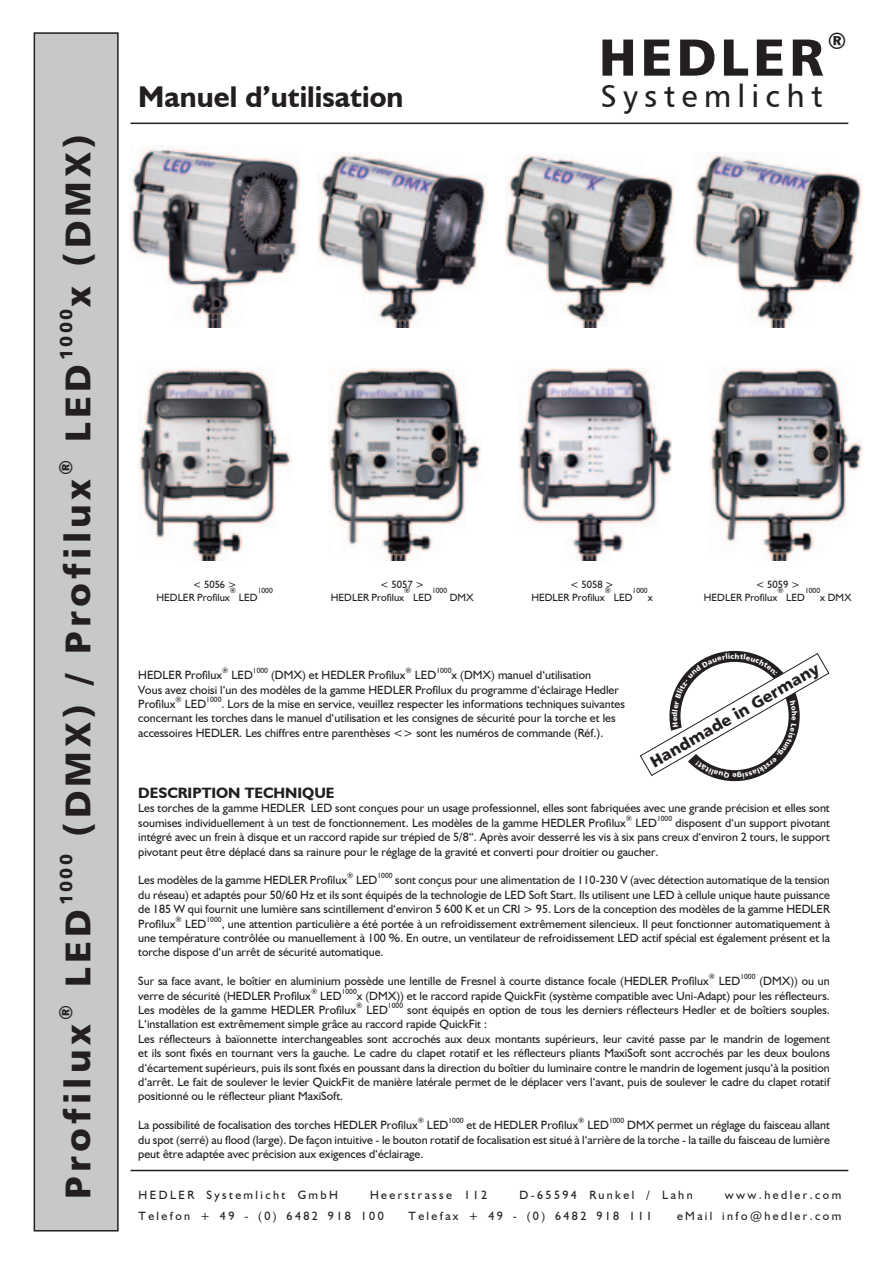
<style>
.page{position:relative;width:893px;height:1263px;background:#fff}
.page>*{position:absolute;margin:0;border:0;box-sizing:border-box;transform-origin:0 0}
.t1{font:52.05px "Humanist 777 BT Black B";letter-spacing:.08em;color:#231f20}
.t2{font:36px "Humanist 777 BT Black B";letter-spacing:.12em;color:#231f20}
.t3{font:31.2px "Humanist 777 BT Roman B";letter-spacing:.2em;color:#231f20}
.t4{font:700 30px "Humanist 521 BT";color:#231f20}
.t5{font:22.35px "Humanist 777 BT Black B";color:#231f20}
.t6{font:18px "Humanist 777 BT Black B";letter-spacing:.12em;color:#231f20}
.t7{font:16.35px "Humanist 777 BT Black B";color:#231f20}
.t8{font:700 15px "Humanist 521 BT";color:#231f20}
.t9{font:12px/14.4px "Humanist 521 BT";color:#231f20}
.t10{font:12px "Humanist 521 BT";letter-spacing:.2em;color:#231f20}
.t11{font:10.5px/12.6px "Humanist 521 BT";color:#231f20}
.t12{font:7.5px "Humanist 521 BT";color:#231f20}
</style>
<div class="page">
<div style="left:34px;top:33px;width:84px;height:1198px;background:#c7c8ca"></div>
<div style="left:34px;top:32px;width:85px;height:1199px;border:2px solid #231f20"></div>
<hr style="left:131px;top:1170px;width:717px;height:1px;background:#231f20">
<hr style="left:131px;top:123px;width:717px;height:1px;background:#231f20">
<img style="left:130px;top:148px;width:170px;height:180px">
<img style="left:318px;top:155px;width:168px;height:173px">
<img style="left:505px;top:154px;width:170px;height:174px">
<img style="left:693px;top:154px;width:169px;height:174px">
<img style="left:139px;top:368px;width:152px;height:192px">
<img style="left:328px;top:368px;width:153px;height:192px">
<img style="left:519px;top:368px;width:153px;height:192px">
<img style="left:709px;top:368px;width:153px;height:192px">
<svg style="left:639px;top:653px;width:190px;height:129px"></svg>
<h2 class="t2" style="left:55px;top:307px;width:175px;rotate:-90deg">x (DMX)</h2>
<h3 class="t6" style="left:55px;top:360px;width:52px;rotate:-90deg">1000</h3>
<h2 class="t2" style="left:55px;top:442px;width:79px;rotate:-90deg">LED</h2>
<h3 class="t6" style="left:55px;top:475px;width:16px;rotate:-90deg">®</h3>
<h2 class="t2" style="left:55px;top:837px;width:359px;rotate:-90deg">(DMX) / Profilux</h2>
<h3 class="t6" style="left:55px;top:905px;width:52px;rotate:-90deg">1000</h3>
<h2 class="t2" style="left:55px;top:987px;width:79px;rotate:-90deg">LED</h2>
<h3 class="t6" style="left:55px;top:1020px;width:16px;rotate:-90deg">®</h3>
<h2 class="t2" style="left:55px;top:1199px;width:177px;rotate:-90deg">Profilux</h2>
<h3 class="t4" style="left:138px;top:78px;width:267px">Manuel d’utilisation</h3>
<h1 class="t1" style="left:599px;top:24px;width:226px">HEDLER</h1>
<h3 class="t5" style="left:828px;top:27px;width:20px">®</h3>
<h3 class="t3" style="left:601px;top:77px;width:223px">Systemlicht</h3>
<p class="t11" style="left:156px;top:578px;width:82px;text-indent:36px">&lt; 5056 &gt;<br>HEDLER Profilux</p>
<p class="t12" style="left:258px;top:586px;width:17px">1000</p>
<p class="t11" style="left:331px;top:578px;width:95px;text-indent:49px">&lt; 5057 &gt;<br>HEDLER Profilux</p>
<p class="t12" style="left:230px;top:586px;width:8px">®</p>
<p class="t12" style="left:404px;top:586px;width:8px">®</p>
<p class="t12" style="left:432px;top:586px;width:17px">1000</p>
<p class="t11" style="left:239px;top:591px;width:20px">LED</p>
<p class="t11" style="left:413px;top:591px;width:20px">LED</p>
<p class="t11" style="left:450px;top:591px;width:25px">DMX</p>
<p class="t11" style="left:531px;top:578px;width:84px;text-indent:39px">&lt; 5058 &gt;<br>HEDLER Profilux</p>
<p class="t12" style="left:605px;top:586px;width:8px">®</p>
<p class="t12" style="left:632px;top:586px;width:17px">1000</p>
<p class="t11" style="left:614px;top:591px;width:20px">LED</p>
<p class="t11" style="left:648px;top:591px;width:6px">x</p>
<p class="t11" style="left:704px;top:578px;width:97px;text-indent:52px">&lt; 5059 &gt;<br>HEDLER Profilux</p>
<p class="t12" style="left:777px;top:586px;width:8px">®</p>
<p class="t12" style="left:805px;top:586px;width:17px">1000</p>
<p class="t11" style="left:820px;top:591px;width:33px">x DMX</p>
<p class="t11" style="left:786px;top:591px;width:20px">LED</p>
<p class="t12" style="left:222px;top:666px;width:8px">®</p>
<p class="t12" style="left:406px;top:666px;width:8px">®</p>
<p class="t12" style="left:436px;top:666px;width:17px">1000</p>
<p class="t9" style="left:138px;top:668px;width:482px;text-indent:313px">x (DMX) manuel d‘utilisation<br>Vous avez choisi l‘un des modèles de la gamme HEDLER Profilux du programme d‘éclairage Hedler<br>Profilux</p>
<p class="t12" style="left:253px;top:666px;width:17px">1000</p>
<p class="t9" style="left:271px;top:668px;width:136px">(DMX) et HEDLER Profilux</p>
<p class="t9" style="left:138px;top:668px;width:85px">HEDLER Profilux</p>
<p class="t9" style="left:231px;top:668px;width:23px">LED</p>
<p class="t9" style="left:415px;top:668px;width:23px">LED</p>
<p class="t12" style="left:176px;top:695px;width:8px">®</p>
<p class="t12" style="left:206px;top:695px;width:17px">1000</p>
<p class="t9" style="left:138px;top:696px;width:488px;text-indent:83px">. Lors de la mise en service, veuillez respecter les informations techniques suivantes concernant les torches dans le manuel d‘utilisation et les consignes de sécurité pour la torche et les accessoires HEDLER. Les chiffres entre parenthèses &lt;&gt; sont les numéros de commande (Réf.).</p>
<p class="t9" style="left:185px;top:696px;width:23px">LED</p>
<h3 class="t7" style="left:646px;top:754px;width:194px;rotate:-30deg">Handmade in Germany</h3>
<p class="t8" style="left:138px;top:783px;width:198px">DESCRIPTION TECHNIQUE</p>
<p class="t9" style="left:138px;top:801px;width:693px">Les torches de la gamme HEDLER LED sont conçues pour un usage professionnel, elles sont fabriquées avec une grande précision et elles sont soumises individuellement à un test de fonctionnement. Les modèles de la gamme HEDLER Profilux</p>
<p class="t12" style="left:626px;top:813px;width:8px">®</p>
<p class="t12" style="left:657px;top:813px;width:17px">1000</p>
<p class="t9" style="left:138px;top:815px;width:693px;text-align:justify;text-indent:537px">disposent d‘un support pivotant intégré avec un frein à disque et un raccord rapide sur trépied de 5/8“. Après avoir desserré les vis à six pans creux d‘environ 2 tours, le support pivotant peut être déplacé dans sa rainure pour le réglage de la gravité et converti pour droitier ou gaucher.</p>
<p class="t9" style="left:138px;top:873px;width:210px">Les modèles de la gamme HEDLER Profilux</p>
<p class="t9" style="left:636px;top:815px;width:23px">LED</p>
<p class="t12" style="left:347px;top:871px;width:8px">®</p>
<p class="t12" style="left:377px;top:871px;width:17px">1000</p>
<p class="t9" style="left:138px;top:873px;width:693px;text-align:justify;text-indent:257px">sont conçus pour une alimentation de 110-230 V (avec détection automatique de la tension du réseau) et adaptés pour 50/60 Hz et ils sont équipés de la technologie de LED Soft Start. Ils utilisent une LED à cellule unique haute puissance de 185 W qui fournit une lumière sans scintillement d‘environ 5 600 K et un CRI &gt; 95. Lors de la conception des modèles de la gamme HEDLER Profilux</p>
<p class="t9" style="left:356px;top:873px;width:23px">LED</p>
<p class="t12" style="left:176px;top:914px;width:8px">®</p>
<p class="t12" style="left:207px;top:914px;width:17px">1000</p>
<p class="t9" style="left:138px;top:916px;width:693px;text-align:justify;text-indent:83px">, une attention particulière a été portée à un refroidissement extrêmement silencieux. Il peut fonctionner automatiquement à une température contrôlée ou manuellement à 100 %. En outre, un ventilateur de refroidissement LED actif spécial est également présent et la torche dispose d‘un arrêt de sécurité automatique.</p>
<p class="t9" style="left:138px;top:974px;width:572px">Sur sa face avant, le boîtier en aluminium possède une lentille de Fresnel à courte distance focale (HEDLER Profilux</p>
<p class="t9" style="left:185px;top:916px;width:23px">LED</p>
<p class="t12" style="left:709px;top:972px;width:8px">®</p>
<p class="t12" style="left:740px;top:972px;width:17px">1000</p>
<p class="t9" style="left:759px;top:974px;width:72px">(DMX)) ou un</p>
<p class="t9" style="left:719px;top:974px;width:23px">LED</p>
<p class="t12" style="left:311px;top:986px;width:8px">®</p>
<p class="t12" style="left:342px;top:986px;width:17px">1000</p>
<p class="t9" style="left:138px;top:988px;width:174px">verre de sécurité (HEDLER Profilux</p>
<p class="t9" style="left:357px;top:988px;width:475px">x (DMX)) et le raccord rapide QuickFit (système compatible avec Uni-Adapt) pour les réflecteurs.</p>
<p class="t9" style="left:320px;top:988px;width:23px">LED</p>
<p class="t12" style="left:356px;top:1001px;width:8px">®</p>
<p class="t12" style="left:388px;top:1001px;width:17px">1000</p>
<p class="t9" style="left:138px;top:1002px;width:693px;text-indent:269px">sont équipés en option de tous les derniers réflecteurs Hedler et de boîtiers souples.<br>L‘installation est extrêmement simple grâce au raccord rapide QuickFit :<br>Les réflecteurs à baïonnette interchangeables sont accrochés aux deux montants supérieurs, leur cavité passe par le mandrin de logement et ils sont fixés en tournant vers la gauche. Le cadre du clapet rotatif et les réflecteurs pliants MaxiSoft sont accrochés par les deux boulons d‘écartement supérieurs, puis ils sont fixés en poussant dans la direction du boîtier du luminaire contre le mandrin de logement jusqu‘à la position d‘arrêt. Le fait de soulever le levier QuickFit de manière latérale permet de le déplacer vers l‘avant, puis de soulever le cadre du clapet rotatif positionné ou le réflecteur pliant MaxiSoft.</p>
<p class="t9" style="left:138px;top:1118px;width:281px">La possibilité de focalisation des torches HEDLER Profilux</p>
<p class="t9" style="left:138px;top:1002px;width:219px">Les modèles de la gamme HEDLER Profilux</p>
<p class="t9" style="left:366px;top:1002px;width:23px">LED</p>
<p class="t12" style="left:418px;top:1116px;width:8px">®</p>
<p class="t12" style="left:578px;top:1116px;width:8px">®</p>
<p class="t12" style="left:609px;top:1116px;width:17px">1000</p>
<p class="t9" style="left:138px;top:1118px;width:693px;text-align:justify;text-indent:489px">DMX permet un réglage du faisceau allant du spot (serré) au flood (large). De façon intuitive - le bouton rotatif de focalisation est situé à l‘arrière de la torche - la taille du faisceau de lumière peut être adaptée avec précision aux exigences d‘éclairage.</p>
<p class="t10" style="left:139px;top:1187px;width:201px">HEDLER Systemlicht GmbH</p>
<p class="t10" style="left:370px;top:1187px;width:119px">Heerstrasse 112</p>
<p class="t10" style="left:519px;top:1187px;width:175px">D-65594 Runkel / Lahn</p>
<p class="t10" style="left:725px;top:1187px;width:118px">www.hedler.com</p>
<p class="t10" style="left:139px;top:1208px;width:247px">Telefon + 49 - (0) 6482 918 100</p>
<p class="t10" style="left:409px;top:1208px;width:245px">Telefax + 49 - (0) 6482 918 111</p>
<p class="t10" style="left:677px;top:1208px;width:166px">eMail info@hedler.com</p>
<p class="t12" style="left:448px;top:1116px;width:17px">1000</p>
<p class="t9" style="left:467px;top:1118px;width:113px">et de HEDLER Profilux</p>
<p class="t9" style="left:427px;top:1118px;width:23px">LED</p>
<p class="t9" style="left:587px;top:1118px;width:23px">LED</p>
</div>
